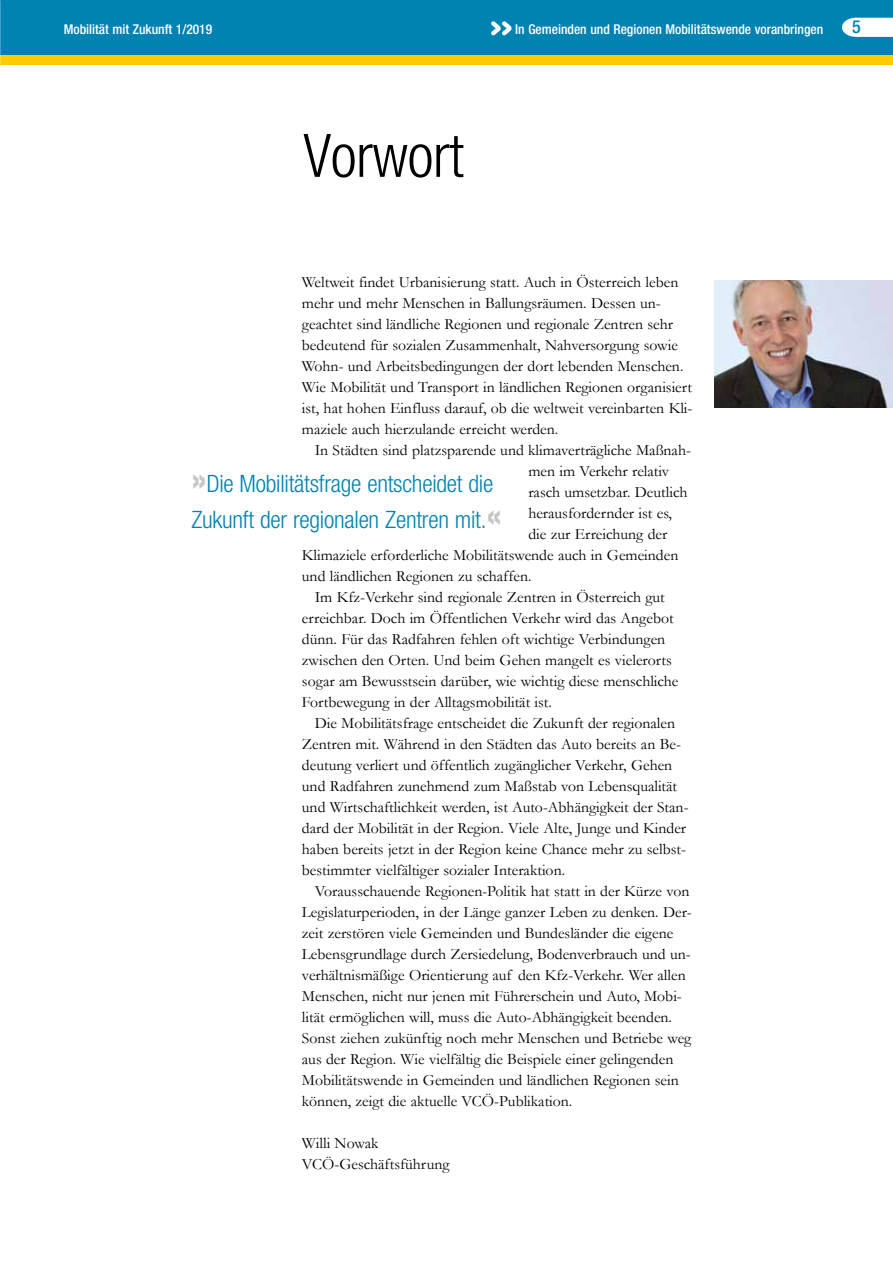
<style>
.page{position:relative;width:893px;height:1263px;background:#fff}
.page>*{position:absolute;margin:0;border:0;box-sizing:border-box;transform-origin:0 0}
.t1{font:300 condensed 60px "Helvetica Neue";letter-spacing:-.005em;color:#000}
.t2{font:300 condensed 24px/36px "Helvetica Neue";letter-spacing:-.01em;color:#0082b2}
.t3{font:500 condensed 18px "Helvetica Neue";color:#0082b2}
.t4{font:15.75px/21px "Garamond";color:#000}
.t5{font:500 condensed 13.5px "Helvetica Neue";color:#fff}
.s1{font-weight:700;font-size:36px;color:#c6c6c6}
</style>
<div class="page">
<div style="left:0;top:0;width:893px;height:55px;background:#0082b2"></div>
<div style="left:0;top:55px;width:893px;height:10px;background:#fc0"></div>
<svg style="left:842px;top:18px;width:51px;height:19px"></svg>
<svg style="left:491px;top:21px;width:21px;height:14px"></svg>
<img style="left:714px;top:281px;width:179px;height:127px">
<hr style="left:0;top:645px;width:1px;height:92px;background:#fc0">
<hr style="left:0;top:748px;width:1px;height:92px;background:#ffe07d">
<hr style="left:0;top:853px;width:1px;height:92px;background:#fc0">
<hr style="left:0;top:957px;width:1px;height:92px;background:#ffe07d">
<hr style="left:0;top:427px;width:1px;height:133px;background:#0082b2">
<hr style="left:0;top:0;width:1px;height:128px;background:#0082b2">
<p class="t5" style="left:64px;top:21px;width:150px">Mobilität mit Zukunft 1/2019</p>
<p class="t5" style="left:515px;top:21px;width:309px">In Gemeinden und Regionen Mobilitätswende voranbringen</p>
<p class="t3" style="left:852px;top:16px;width:10px">5</p>
<h1 class="t1" style="left:303px;top:121px;width:162px">Vorwort</h1>
<p class="t4" style="left:302px;top:271px;width:392px">Weltweit findet Urbanisierung statt. Auch in Österreich leben mehr und mehr Menschen in Ballungsräumen. Dessen un&shy;geachtet sind ländliche Regionen und regionale Zentren sehr bedeutend für sozialen Zusammenhalt, Nahversorgung sowie Wohn- und Arbeitsbedingungen der dort lebenden Menschen.<br>Wie Mobilität und Transport in ländlichen Regionen organisiert ist, hat hohen Einfluss darauf, ob die weltweit vereinbarten Kli&shy;maziele auch hierzulande erreicht werden.</p>
<p class="t4" style="left:315px;top:439px;width:378px">In Städten sind platzsparende und klimaverträgliche Maßnah-</p>
<p class="t4" style="left:528px;top:460px;width:142px">men im Verkehr relativ</p>
<p class="t4" style="left:528px;top:481px;width:161px">rasch umsetzbar. Deutlich</p>
<p class="t4" style="left:528px;top:502px;width:145px">herausfordernder ist es,</p>
<p class="t4" style="left:528px;top:523px;width:141px">die zur Erreichung der</p>
<p class="t4" style="left:302px;top:544px;width:378px">Klimaziele erforderliche Mobilitätswende auch in Gemeinden</p>
<p class="t4" style="left:302px;top:565px;width:231px">und ländlichen Regionen zu schaffen.</p>
<p class="t4" style="left:315px;top:586px;width:352px">Im Kfz-Verkehr sind regionale Zentren in Österreich gut</p>
<p class="t4" style="left:302px;top:607px;width:373px">erreichbar. Doch im Öffentlichen Verkehr wird das Angebot</p>
<p class="t4" style="left:302px;top:628px;width:365px">dünn. Für das Radfahren fehlen oft wichtige Verbindungen</p>
<p class="t4" style="left:302px;top:649px;width:371px">zwischen den Orten. Und beim Gehen mangelt es vielerorts</p>
<p class="t4" style="left:302px;top:670px;width:378px">sogar am Bewusstsein darüber, wie wichtig diese menschliche</p>
<p class="t4" style="left:302px;top:691px;width:252px">Fortbewegung in der Alltagsmobilität ist.</p>
<p class="t4" style="left:315px;top:712px;width:362px">Die Mobilitätsfrage entscheidet die Zukunft der regionalen</p>
<p class="t4" style="left:302px;top:733px;width:380px">Zentren mit. Während in den Städten das Auto bereits an Be-</p>
<p class="t4" style="left:302px;top:754px;width:372px">deutung verliert und öffentlich zugänglicher Verkehr, Gehen</p>
<p class="t4" style="left:302px;top:775px;width:377px">und Radfahren zunehmend zum Maßstab von Lebensqualität</p>
<p class="t4" style="left:302px;top:796px;width:388px">und Wirtschaftlichkeit werden, ist Auto-Abhängigkeit der Stan-</p>
<p class="t4" style="left:302px;top:817px;width:386px">dard der Mobilität in der Region. Viele Alte, Junge und Kinder</p>
<p class="t4" style="left:302px;top:838px;width:386px">haben bereits jetzt in der Region keine Chance mehr zu selbst-</p>
<p class="t4" style="left:302px;top:859px;width:265px">bestimmter vielfältiger sozialer Interaktion.</p>
<p class="t4" style="left:315px;top:880px;width:376px">Vorausschauende Regionen-Politik hat statt in der Kürze von</p>
<p class="t4" style="left:302px;top:901px;width:391px">Legislaturperioden, in der Länge ganzer Leben zu denken. Der-</p>
<p class="t4" style="left:302px;top:922px;width:373px">zeit zerstören viele Gemeinden und Bundesländer die eigene</p>
<p class="t4" style="left:302px;top:943px;width:390px">Lebensgrundlage durch Zersiedelung, Bodenverbrauch und un-</p>
<p class="t4" style="left:302px;top:964px;width:385px">verhältnismäßige Orientierung auf den Kfz-Verkehr. Wer allen</p>
<p class="t4" style="left:302px;top:985px;width:381px">Menschen, nicht nur jenen mit Führerschein und Auto, Mobi-</p>
<p class="t4" style="left:302px;top:1006px;width:372px">lität ermöglichen will, muss die Auto-Abhängigkeit beenden.</p>
<p class="t4" style="left:302px;top:1027px;width:391px">Sonst ziehen zukünftig noch mehr Menschen und Betriebe weg</p>
<p class="t4" style="left:302px;top:1048px;width:373px">aus der Region. Wie vielfältig die Beispiele einer gelingenden</p>
<p class="t4" style="left:302px;top:1069px;width:378px">Mobilitätswende in Gemeinden und ländlichen Regionen sein</p>
<p class="t4" style="left:302px;top:1090px;width:272px">können, zeigt die aktuelle VCÖ-Publikation.</p>
<p class="t4" style="left:302px;top:1132px;width:149px">Willi Nowak<br>VCÖ-Geschäftsführung</p>
<h2 class="t2" style="left:191px;top:466px;width:312px"><span class="s1">»</span>Die Mobilitätsfrage entscheidet die<br>Zukunft der regionalen Zentren mit.<span class="s1">«</span></h2>
</div>
